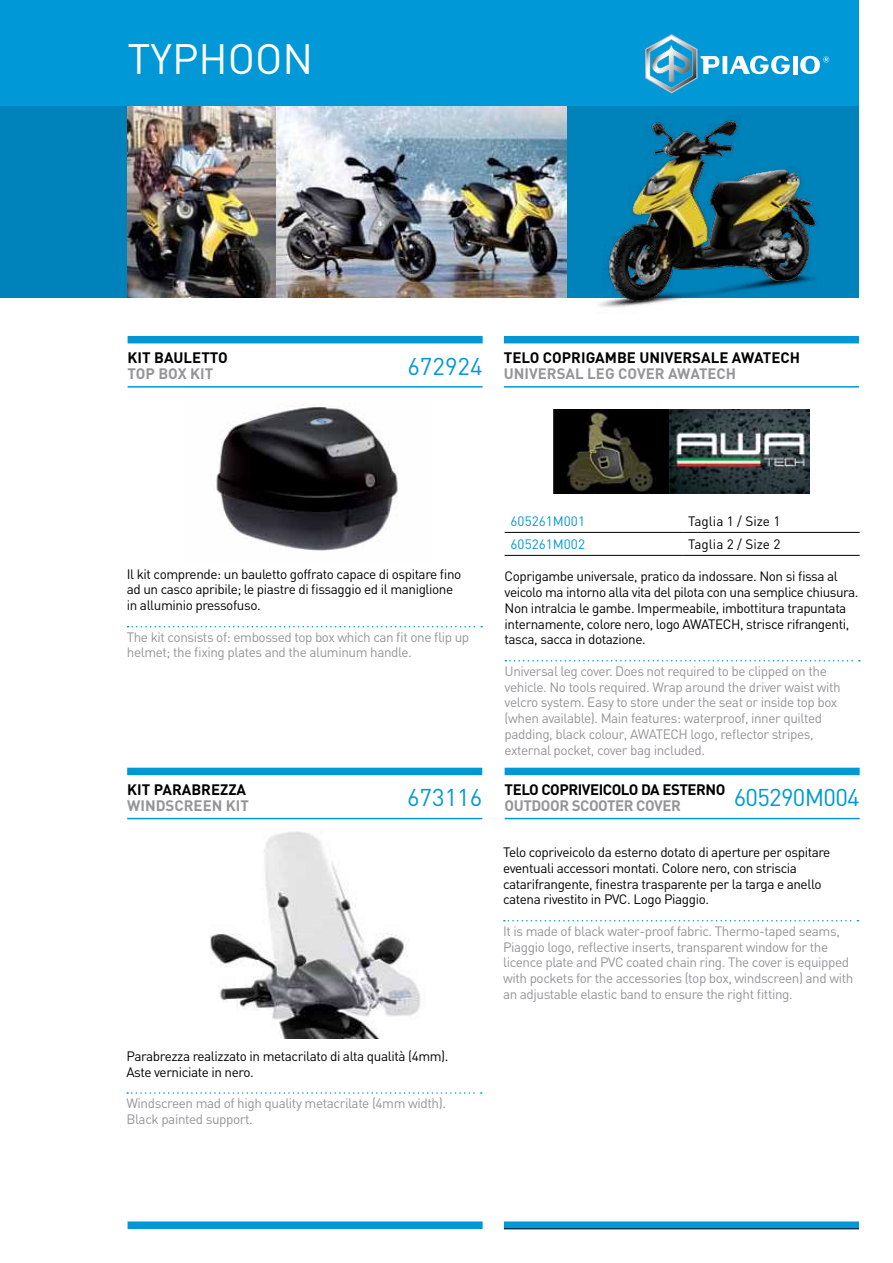
<style>
.page{position:relative;width:893px;height:1263px;background:#fff}
.page>*{position:absolute;margin:0;border:0;box-sizing:border-box;transform-origin:0 0}
.t1{font:42px "DIN";color:#fff}
.t2{font:24px "DIN";color:#0098d7}
.t3{font:24px "DIN";letter-spacing:-.03em;color:#0098d7}
.t4{font:700 15px "DIN";color:#000}
.t5{font:700 15px "DIN";color:#939598}
.t6{font:700 15px "DIN";letter-spacing:-.03em;color:#000}
.t7{font:700 15px "DIN";letter-spacing:-.03em;color:#939598}
.t8{font:13.5px/15.8px "DIN";letter-spacing:-.03em;color:#939598}
.t9{font:13.5px/15.8px "DIN";letter-spacing:-.03em;color:#000}
.t10{font:13.5px "DIN";color:#000}
.t11{font:13.5px "DIN";color:#0098d7}
</style>
<div class="page">
<div style="left:0;top:0;width:859px;height:106px;background:#0098d7"></div>
<div style="left:128px;top:1221px;width:355px;height:8px;background:#0098d7"></div>
<div style="left:504px;top:1221px;width:355px;height:8px;background:#0098d7"></div>
<div style="left:0;top:106px;width:858px;height:192px;background:#0082bb"></div>
<div style="left:722px;top:56px;width:5px;height:18px;background:#fff"></div>
<hr style="left:793px;top:56px;width:4px;height:18px;background:#fff">
<svg style="left:645px;top:34px;width:75px;height:59px"></svg>
<svg style="left:729px;top:55px;width:61px;height:20px"></svg>
<svg style="left:800px;top:55px;width:29px;height:19px"></svg>
<img style="left:128px;top:106px;width:439px;height:192px">
<img style="left:216px;top:405px;width:182px;height:146px">
<hr style="left:128px;top:386px;width:355px;height:2px;background:#0098d7">
<div style="left:128px;top:336px;width:355px;height:7px;background:#0098d7"></div>
<svg style="left:128px;top:626px;width:354px;height:1px"></svg>
<hr style="left:127px;top:818px;width:355px;height:1px;background:#0098d7">
<div style="left:127px;top:768px;width:355px;height:7px;background:#0098d7"></div>
<svg style="left:127px;top:1092px;width:355px;height:2px"></svg>
<svg style="left:504px;top:920px;width:354px;height:1px"></svg>
<img style="left:210px;top:831px;width:211px;height:207px">
<hr style="left:505px;top:818px;width:355px;height:1px;background:#0098d7">
<div style="left:505px;top:768px;width:355px;height:7px;background:#0098d7"></div>
<hr style="left:504px;top:386px;width:355px;height:2px;background:#0098d7">
<div style="left:504px;top:336px;width:355px;height:7px;background:#0098d7"></div>
<svg style="left:505px;top:660px;width:355px;height:1px"></svg>
<hr style="left:505px;top:532px;width:177px;height:1px;background:#000">
<hr style="left:682px;top:532px;width:178px;height:1px;background:#000">
<hr style="left:505px;top:555px;width:177px;height:1px;background:#000">
<hr style="left:682px;top:555px;width:178px;height:1px;background:#000">
<img style="left:554px;top:409px;width:255px;height:85px">
<hr style="left:504px;top:1228px;width:355px;height:1px;background:#000">
<div style="left:568px;top:106px;width:291px;height:192px;background:#0082bb"></div>
<img style="left:599px;top:119px;width:218px;height:188px">
<h1 class="t1" style="left:128px;top:33px;width:187px">TYPHOON</h1>
<p class="t4" style="left:128px;top:347px;width:102px">KIT BAULETTO</p>
<p class="t5" style="left:128px;top:364px;width:87px">TOP BOX KIT</p>
<h2 class="t2" style="left:407px;top:351px;width:77px">672924</h2>
<p class="t4" style="left:504px;top:347px;width:298px">TELO COPRIGAM BE UNIVERSALE AWATECH</p>
<p class="t5" style="left:504px;top:364px;width:234px">UNIVERSAL LEG COVER AWATECH</p>
<p class="t9" style="left:127px;top:566px;width:336px">Il kit comprende: un bauletto goffrato capace di ospitare fino ad un casco apribile; le piastre di fissaggio ed il maniglione in alluminio pressofuso.</p>
<p class="t8" style="left:127px;top:629px;width:344px">The kit consists of: embossed top box which can fit one flip up helmet; the fixing plates and the aluminum handle.</p>
<p class="t4" style="left:127px;top:779px;width:120px">KIT PARABREZZA</p>
<p class="t5" style="left:127px;top:796px;width:123px">WINDSCREEN KIT</p>
<h2 class="t2" style="left:407px;top:783px;width:77px">673116</h2>
<p class="t9" style="left:126px;top:1048px;width:324px">Parabrezza realizzato in metacrilato di alta qualità (4mm).<br>Aste verniciate in nero.</p>
<p class="t8" style="left:126px;top:1095px;width:321px">Windscreen mad of high quality metacrilate (4mm width).<br>Black painted support.</p>
<p class="t11" style="left:511px;top:513px;width:76px">605261M001</p>
<p class="t10" style="left:688px;top:513px;width:94px">Taglia 1 / Size 1</p>
<p class="t11" style="left:511px;top:536px;width:76px">605261M002</p>
<p class="t10" style="left:688px;top:536px;width:94px">Taglia 2 / Size 2</p>
<p class="t9" style="left:505px;top:568px;width:355px">Coprigambe universale, pratico da indossare. Non si fissa al veicolo ma intorno alla vita del pilota con una semplice chiusura.<br>Non intralcia le gambe. Impermeabile, imbottitura trapuntata internamente, colore nero, logo AWATECH, strisce rifrangenti, tasca, sacca in dotazione.</p>
<p class="t8" style="left:505px;top:663px;width:338px">Universal leg cover. Does not required to be clipped on the vehicle. No tools required. Wrap around the driver waist with velcro system. Easy to store under the seat or inside top box (when available). Main features: waterproof, inner quilted padding, black colour, AWATECH logo, reflector stripes, external pocket, cover bag included.</p>
<p class="t6" style="left:505px;top:779px;width:222px">TELO COPRIVEICOLO DA ESTERNO</p>
<p class="t7" style="left:505px;top:796px;width:178px">OUTDOOR SCOOTER COVER</p>
<h2 class="t3" style="left:734px;top:783px;width:127px">605290M004</h2>
<p class="t9" style="left:503px;top:844px;width:329px">Telo copriveicolo da esterno dotato di aperture per ospitare eventuali accessori montati. Colore nero, con striscia catarifrangente, finestra trasparente per la targa e anello catena rivestito in PVC. Logo Piaggio.</p>
<p class="t8" style="left:503px;top:923px;width:352px">It is made of black water-proof fabric. Thermo-taped seams, Piaggio logo, reflective inserts, transparent window for the licence plate and PVC coated chain ring. The cover is equipped with pockets for the accessories (top box, windscreen) and with an adjustable elastic band to ensure the right fitting.</p>
</div>
